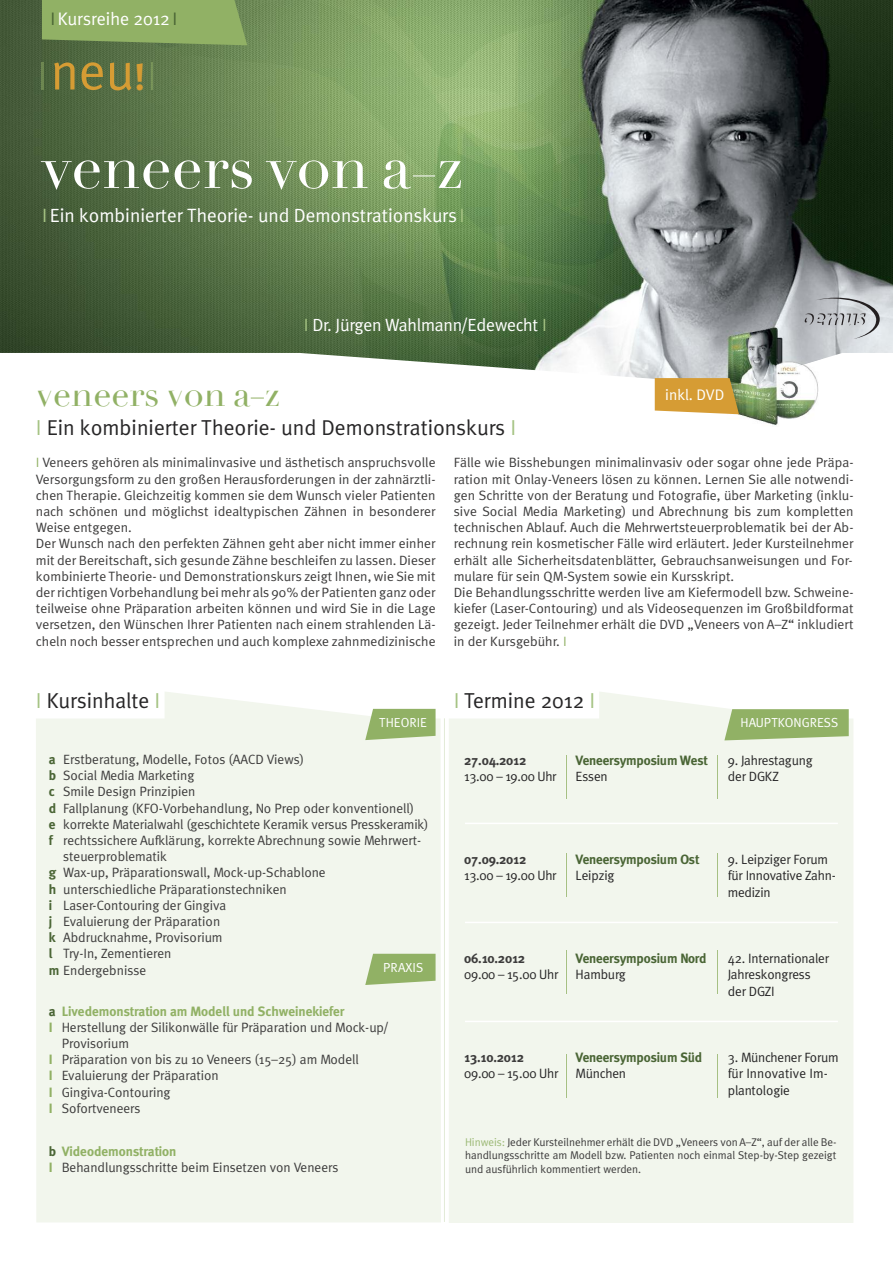
<style>
.page{position:relative;width:893px;height:1263px;background:#fff}
.page>*{position:absolute;margin:0;border:0;box-sizing:border-box;transform-origin:0 0}
.t1{font:62.25px "Didot";color:#fff}
.t2{font:53.1px "Meta";color:#d69c34}
.t3{font:36.15px "Didot";color:#91b165}
.t4{font:21.6px "Meta";color:#272627}
.t5{font:19.2px "Meta";color:#fff}
.t6{font:18.15px "Meta";color:#fff}
.t7{font:17.7px "Meta";letter-spacing:-.01em;color:#fff}
.t8{font:15.45px "Meta";color:#fff}
.t9{font:13.5px/16.2px "Meta";letter-spacing:.005em;color:#3d3c3c}
.t10{font:13.5px/16.5px "Meta";letter-spacing:-.01em;color:#272627}
.t11{font:700 13.5px "Meta";letter-spacing:-.01em;color:#4a6535}
.t12{font:700 13.5px "Meta";color:#91b165}
.t13{font:700 13.5px "Meta";letter-spacing:-.01em;color:#3d3c3c}
.t14{font:13.05px "Meta";color:#fff}
.t15{font:11.25px/13.5px "Meta";color:#3d3c3c;text-align:justify}
.s1{color:#4a6535}
.s2{font-weight:700;font-size:37.5px}
.s3{color:#a5c383}
.s4{color:#91b165}
.s5{font-weight:700;color:#4a6535}
.s6{font-weight:700;color:#91b165}
.s7{color:#9cb975}
</style>
<div class="page">
<img style="left:0;top:0;width:893px;height:385px">
<img style="left:734px;top:385px;width:85px;height:41px">
<img style="left:710px;top:313px;width:113px;height:72px">
<svg style="left:655px;top:378px;width:84px;height:36px;background:#d19e3e"></svg>
<svg style="left:805px;top:298px;width:75px;height:41px;background:#b8bbbf"></svg>
<svg style="left:42px;top:0;width:205px;height:45px;background:#8cab62"></svg>
<svg style="left:42px;top:62px;width:1px;height:28px"></svg>
<img style="left:151px;top:62px;width:2px;height:28px">
<svg style="left:413px;top:176px;width:22px;height:1px"></svg>
<div style="left:36px;top:692px;width:405px;height:530px;background:#f2f6ed"></div>
<svg style="left:365px;top:709px;width:71px;height:31px;background:#9dba77"></svg>
<svg style="left:365px;top:954px;width:71px;height:31px;background:#9dba76"></svg>
<hr style="left:444px;top:718px;width:1px;height:504px;background:#e2ebd7">
<div style="left:449px;top:692px;width:404px;height:531px;background:#f2f6ed"></div>
<hr style="left:465px;top:823px;width:373px;height:1px;background:#fff">
<hr style="left:465px;top:922px;width:373px;height:1px;background:#fff">
<hr style="left:465px;top:1021px;width:373px;height:1px;background:#fff">
<hr style="left:566px;top:853px;width:1px;height:44px;background:#a6c083">
<hr style="left:717px;top:853px;width:1px;height:44px;background:#a6c083">
<hr style="left:566px;top:755px;width:1px;height:44px;background:#a6c083">
<hr style="left:717px;top:755px;width:1px;height:44px;background:#a6c083">
<hr style="left:566px;top:950px;width:1px;height:44px;background:#a6c083">
<hr style="left:717px;top:950px;width:1px;height:44px;background:#a6c083">
<hr style="left:566px;top:1054px;width:1px;height:44px;background:#a6c083">
<hr style="left:717px;top:1054px;width:1px;height:44px;background:#a6c083">
<svg style="left:251px;top:398px;width:13px;height:1px"></svg>
<svg style="left:724px;top:709px;width:125px;height:31px;background:#9ab772"></svg>
<h3 class="t6" style="left:50px;top:8px;width:128px"><span class="s1">I</span>Kursreihe 2012 <span class="s1">I</span></h3>
<h2 class="t2" style="left:51px;top:40px;width:95px">neu<span class="s2">!</span></h2>
<h1 class="t1" style="left:42px;top:129px;width:422px">veneers von a z</h1>
<h3 class="t5" style="left:42px;top:205px;width:424px"><span class="s3">I</span> Ein kombinierter Theorie- und Demonstrationskurs <span class="s3">I</span></h3>
<h3 class="t7" style="left:304px;top:314px;width:244px"><span class="s3">I</span> Dr. Jürgen Wahlmann/Edewecht <span class="s3">I</span></h3>
<h3 class="t3" style="left:36px;top:372px;width:245px">veneers von a z</h3>
<h3 class="t4" style="left:36px;top:415px;width:482px"><span class="s3">I</span> Ein kombinierter Theorie- und Demonstrationskurs <span class="s3">I</span></h3>
<p class="t8" style="left:665px;top:385px;width:61px">inkl. DVD</p>
<p class="t9" style="left:36px;top:455px;width:401px"><span class="s4">I</span> Veneers gehören als minimalinvasive und ästhetisch anspruchsvolle Versorgungsform zu den großen Herausforderungen in der zahnärztli&shy;chen Therapie. Gleichzeitig kommen sie dem Wunsch vieler Patienten nach schönen und möglichst idealtypischen Zähnen in besonderer Weise entgegen.<br>Der Wunsch nach den perfekten Zähnen geht aber nicht immer einher mit der Bereitschaft, sich gesunde Zähne beschleifen zu lassen. Dieser kombinierte Theorie- und Demonstrationskurs zeigt Ihnen, wie Sie mit derrichtigenVorbehandlung beimehr als 90% der Patienten ganz oder teilweise ohne Präparation arbeiten können und wird Sie in die Lage versetzen, den Wünschen Ihrer Patienten nach einem strahlenden Lä&shy;cheln noch besser entsprechen und auch komplexe zahnmedizinische</p>
<p class="t9" style="left:454px;top:455px;width:401px">Fälle wie Bisshebungen minimalinvasiv oder sogar ohne jede Präpa&shy;ration mit Onlay-Veneers lösen zu können. Lernen Sie alle notwendi&shy;gen Schritte von der Beratung und Fotografie, über Marketing (inklu&shy;sive Social Media Marketing) und Abrechnung bis zum kompletten technischen Ablauf. Auch die Mehrwertsteuerproblematik bei der Ab&shy;rechnung rein kosmetischer Fälle wird erläutert. Jeder Kursteilnehmer erhält alle Sicherheitsdatenblätter, Gebrauchsanweisungen und For&shy;mulare für sein QM-System sowie ein Kursskript.<br>Die Behandlungsschritte werden live am Kiefermodell bzw. Schweine&shy;kiefer (Laser-Contouring) und als Videosequenzen im Großbildformat gezeigt. Jeder Teilnehmer erhält die DVD „Veneers von A–Z“ inkludiert in der Kursgebühr. <span class="s4">I</span></p>
<h3 class="t4" style="left:36px;top:687px;width:126px"><span class="s3">I</span> Kursinhalte <span class="s3">I</span></h3>
<p class="t14" style="left:379px;top:715px;width:49px">THEORIE</p>
<p class="t9" style="left:49px;top:751px;width:257px"><span class="s5">a</span> Erstberatung, Modelle, Fotos (AACD Views)</p>
<p class="t9" style="left:49px;top:767px;width:147px"><span class="s5">b</span> Social Media Marketing</p>
<p class="t9" style="left:49px;top:783px;width:148px"><span class="s5">c</span> Smile Design Prinzipien</p>
<p class="t9" style="left:49px;top:800px;width:367px"><span class="s5">d</span> Fallplanung (KFO-Vorbehandlung, No Prep oder konventionell)</p>
<p class="t9" style="left:49px;top:816px;width:381px"><span class="s5">e</span> korrekte Materialwahl (geschichtete Keramik versus Presskeramik)</p>
<p class="t9" style="left:49px;top:832px;width:374px"><span class="s5">f</span> rechtssichere Aufklärung, korrekte Abrechnung sowie Mehrwert-</p>
<p class="t9" style="left:63px;top:848px;width:105px">steuerproblematik</p>
<p class="t9" style="left:49px;top:864px;width:278px"><span class="s5">g</span> Wax-up, Präparationswall, Mock-up-Schablone</p>
<p class="t9" style="left:49px;top:881px;width:239px"><span class="s5">h</span> unterschiedliche Präparationstechniken</p>
<p class="t9" style="left:49px;top:897px;width:179px"><span class="s5">i</span> Laser-Contouring der Gingiva</p>
<p class="t9" style="left:49px;top:913px;width:173px"><span class="s5">j</span> Evaluierung der Präparation</p>
<p class="t9" style="left:49px;top:929px;width:175px"><span class="s5">k</span> Abdrucknahme, Provisorium</p>
<p class="t9" style="left:49px;top:945px;width:124px"><span class="s5">l</span> Try-In, Zementieren</p>
<p class="t9" style="left:49px;top:962px;width:99px"><span class="s5">m</span> Endergebnisse</p>
<p class="t14" style="left:383px;top:960px;width:42px">PRAXIS</p>
<p class="t12" style="left:49px;top:1003px;width:297px"><span class="s1">a</span> Livedemonstration am Modell und Schweinekiefer</p>
<p class="t9" style="left:49px;top:1019px;width:340px"><span class="s6">I</span> Herstellung der Silikonwälle für Präparation und Mock-up/</p>
<p class="t9" style="left:62px;top:1035px;width:69px">Provisorium</p>
<p class="t9" style="left:49px;top:1051px;width:311px"><span class="s6">I</span> Präparation von bis zu 10 Veneers (15–25) am Modell</p>
<p class="t9" style="left:49px;top:1068px;width:171px"><span class="s6">I</span> Evaluierung der Präparation</p>
<p class="t9" style="left:49px;top:1084px;width:123px"><span class="s6">I</span> Gingiva-Contouring</p>
<p class="t9" style="left:49px;top:1100px;width:93px"><span class="s6">I</span> Sofortveneers</p>
<p class="t9" style="left:49px;top:1143px;width:291px"><span class="s5">b</span> <span class="s6">Videodemonstration<br>I</span> Behandlungsschritte beim Einsetzen von Veneers</p>
<h3 class="t4" style="left:454px;top:687px;width:143px"><span class="s3">I</span> Termine 2012 <span class="s3">I</span></h3>
<p class="t14" style="left:740px;top:715px;width:99px">HAUPTKONGRESS</p>
<p class="t13" style="left:464px;top:752px;width:64px">27.04.2012</p>
<p class="t11" style="left:576px;top:752px;width:133px">Veneersymposium West</p>
<p class="t10" style="left:728px;top:752px;width:86px">9. Jahrestagung</p>
<p class="t10" style="left:464px;top:768px;width:94px">13.00 – 19.00 Uhr</p>
<p class="t10" style="left:576px;top:768px;width:34px">Essen</p>
<p class="t10" style="left:728px;top:768px;width:53px">der DGKZ</p>
<p class="t13" style="left:464px;top:851px;width:64px">07.09.2012</p>
<p class="t11" style="left:576px;top:851px;width:125px">Veneersymposium Ost</p>
<p class="t10" style="left:728px;top:851px;width:102px">9. Leipziger Forum</p>
<p class="t10" style="left:464px;top:867px;width:94px">13.00 – 19.00 Uhr</p>
<p class="t10" style="left:576px;top:867px;width:40px">Leipzig</p>
<p class="t10" style="left:728px;top:867px;width:109px">für Innovative Zahn&shy;medizin</p>
<p class="t13" style="left:464px;top:950px;width:62px">06.10.2012</p>
<p class="t11" style="left:576px;top:950px;width:132px">Veneersymposium Nord</p>
<p class="t10" style="left:728px;top:950px;width:103px">42. Internationaler</p>
<p class="t10" style="left:464px;top:966px;width:96px">09.00 – 15.00 Uhr</p>
<p class="t10" style="left:576px;top:966px;width:52px">Hamburg</p>
<p class="t10" style="left:728px;top:966px;width:84px">Jahreskongress der DGZI</p>
<p class="t13" style="left:464px;top:1049px;width:61px">13.10.2012</p>
<p class="t11" style="left:576px;top:1049px;width:128px">Veneersymposium Süd</p>
<p class="t10" style="left:728px;top:1049px;width:112px">3. Münchener Forum</p>
<p class="t10" style="left:464px;top:1065px;width:96px">09.00 – 15.00 Uhr</p>
<p class="t10" style="left:576px;top:1065px;width:52px">München</p>
<p class="t10" style="left:728px;top:1065px;width:101px">für Innovative Im&shy;plantologie</p>
<p class="t15" style="left:465px;top:1135px;width:373px"><span class="s7">Hinweis:</span> Jeder Kursteilnehmer erhält die DVD „Veneers vonA–Z“, auf der alle Be&shy;handlungsschritte am Modell bzw. Patienten noch einmal Step-by-Step gezeigt und ausführlich kommentiert werden.</p>
</div>
